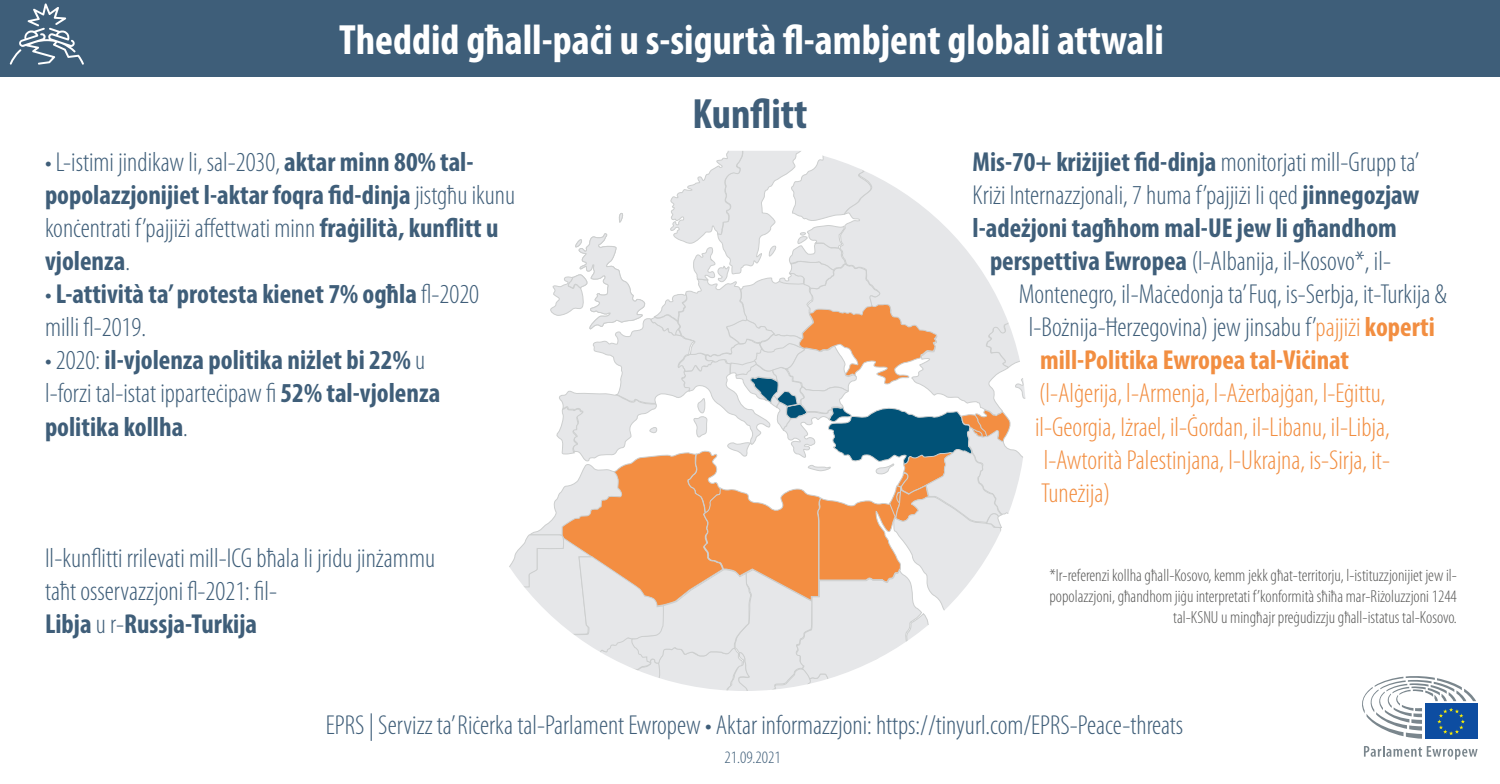
<style>
.page{position:relative;width:1500px;height:784px;background:#fff}
.page>*{position:absolute;margin:0;border:0;box-sizing:border-box;transform-origin:0 0}
.Textwhite{font:700 condensed 42.5px "Myriad Pro";color:#fff}
.Category{font:700 condensed 42.5px "Myriad Pro";color:#3f5e79}
.Textblue{font:700 condensed 27.5px/33px "Myriad Pro";color:#3f5e79}
.EPRS{font:300 condensed 27.5px/33px "Myriad Pro";color:#3f5e79}
.Textblue-2{font:300 condensed 27.5px "Myriad Pro";color:#3f5e79}
.Textblue-3{font:300 condensed 27.5px "Myriad Pro";color:#f28e41}
.Textblue-4{font:700 condensed 27.5px "Myriad Pro";color:#f28e41}
.Textblack{font:300 condensed 17.5px/21px "Myriad Pro";color:#585857;text-align:right}
.Textblack-2{font:300 condensed 17.5px "Myriad Pro";color:#3f5e79}
.s1{font-weight:300}
.s2{font-weight:700}
.s3{color:#f28e41}
.s4{font-weight:700;color:#f28e41}
</style>
<div class="page">
<div style="left:0;top:0;width:1500px;height:76px;background:#3e5e79"></div>
<svg style="left:10px;top:3px;width:74px;height:62px"></svg>
<svg style="left:1364px;top:746px;width:114px;height:13px"></svg>
<div style="left:1425px;top:704px;width:53px;height:35px;background:#0d4da1"></div>
<svg style="left:1362px;top:676px;width:114px;height:63px"></svg>
<svg style="left:509px;top:151px;width:517px;height:540px"></svg>
<p class="Textwhite" style="left:339px;top:13px;width:826px">Theddid għall-paċi u s-sigurtà fl-ambjent globali attwali</p>
<p class="Textblue" style="left:45px;top:145px;width:472px"><span class="s1">• L-istimi jindikaw li, sal-2030,</span> aktar minn 80% tal&shy;popolazzjonijiet l-aktar foqra fid-dinja <span class="s1">jistgħu ikunu konċentrati f’pajjiżi affettwati minn</span> fraġilità, kunflitt u vjolenza<span class="s1">.</span></p>
<p class="Textblue" style="left:45px;top:277px;width:436px"><span class="s1">•</span> L-attività ta’ protesta kienet 7% ogħla <span class="s1">fl-2020 milli fl-2019.</span></p>
<p class="Textblue" style="left:45px;top:343px;width:397px"><span class="s1">• 2020:</span> il-vjolenza politika niżlet bi 22% <span class="s1">u l-forzi tal-istat ipparteċipaw fi</span> 52% tal-vjolenza politika kollha<span class="s1">.</span></p>
<p class="EPRS" style="left:45px;top:542px;width:392px">Il-kunflitti rrilevati mill-ICG bħala li jridu jinżammu taħt osservazzjoni fl-2021: fil-<br><span class="s2">Libja</span> u r-<span class="s2">Russja-Turkija</span></p>
<p class="Category" style="left:693px;top:87px;width:116px">Kunflitt</p>
<p class="Textblue" style="left:972px;top:145px;width:449px">Mis-70+ kriżijiet fid-dinja <span class="s1">monitorjati mill-Grupp ta’</span></p>
<p class="Textblue-2" style="left:972px;top:181px;width:448px">Kriżi Internazzjonali, 7 huma f’pajjiżi li qed <span class="s2">jinnegozjaw</span></p>
<p class="Textblue" style="left:972px;top:211px;width:426px">l-adeżjoni tagħhom mal-UE jew li għandhom</p>
<p class="Textblue-2" style="left:990px;top:247px;width:403px"><span class="s2">perspettiva Ewropea</span> (l-Albanija, il-Kosovo*, il-</p>
<p class="Textblue-2" style="left:1019px;top:280px;width:430px">Montenegro, il-Maċedonja ta’ Fuq, is-Serbja, it-Turkija &amp;</p>
<p class="Textblue-2" style="left:1029px;top:313px;width:408px">l-Bożnija-Ħerzegovina) jew jinsabu f’<span class="s3">pajjiżi</span> <span class="s4">koperti</span></p>
<p class="Textblue-4" style="left:1040px;top:343px;width:311px">mill-Politika Ewropea tal-Viċinat</p>
<p class="Textblue-3" style="left:1039px;top:379px;width:348px">(l-Alġerija, l-Armenja, l-Ażerbajġan, l-Eġittu,</p>
<p class="Textblue-3" style="left:1035px;top:412px;width:356px">il-Georgia, Iżrael, il-Ġordan, il-Libanu, il-Libja,</p>
<p class="Textblue-3" style="left:1044px;top:445px;width:348px">l-Awtorità Palestinjana, l-Ukrajna, is-Sirja, it-</p>
<p class="Textblue-3" style="left:1041px;top:478px;width:71px">Tuneżija)</p>
<p class="Textblack" style="left:1049px;top:565px;width:409px">*Ir-referenzi kollha għall-Kosovo, kemm jekk għat-territorju, l-istituzzjonijiet jew il&shy;popolazzjoni, għandhom jiġu interpretati f’konformità sħiħa mar-Riżoluzzjoni1244 tal-KSNU u mingħajr preġudizzju għall-istatus tal-Kosovo.</p>
<p class="EPRS" style="left:326px;top:709px;width:859px">EPRS | Servizz ta’ Riċerka tal-Parlament Ewropew • Aktar informazzjoni: https://tinyurl.com/EPRS-Peace-threats</p>
<p class="Textblack-2" style="left:724px;top:747px;width:58px">21.09.2021</p>
</div>
